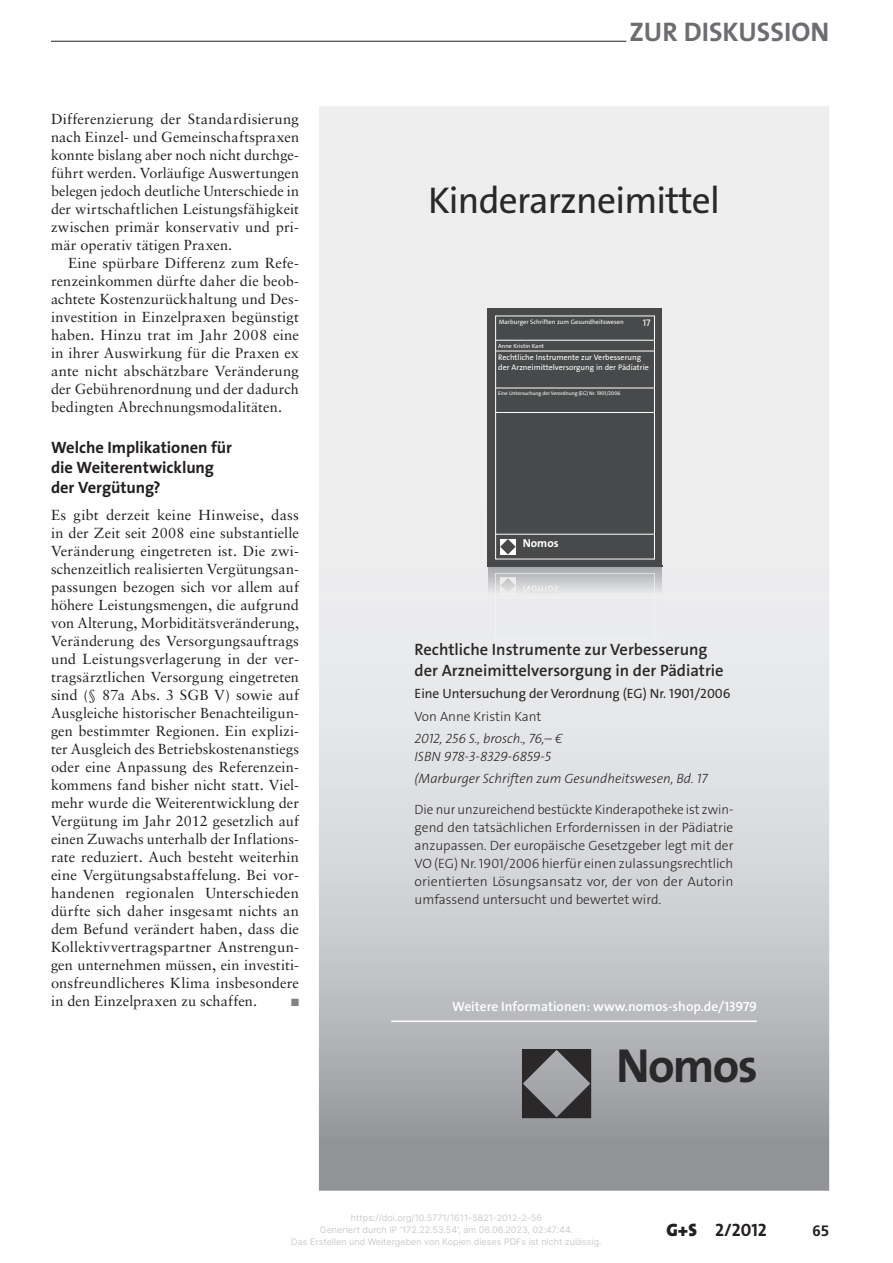
<style>
.page{position:relative;width:893px;height:1263px;background:#fff}
.page>*{position:absolute;margin:0;border:0;box-sizing:border-box;transform-origin:0 0}
.t1{font:700 48.15px "The Sans Os F";letter-spacing:-.035em;color:#2a2829}
.t2{font:37.5px "The Sans Os F";letter-spacing:-.02em;color:#2a2829}
.t3{font:27px "The Sans Bold Caps";color:#6c6d70}
.t4{font:700 18px "The Sans Nomos Zwei";color:#231f20}
.t5{font:600 16.5px/21px "The Sans Os F";color:#2a2829}
.t6{font:700 16.5px/19.8px "The Sans";letter-spacing:-.005em;color:#231f20}
.t7{font:700 15px "Frutiger LT";color:#231f20}
.t8{font:14.55px/18px "Sabon LT";letter-spacing:.005em;color:#231f20;text-align:justify}
.t9{font:300 13.5px/18px "The Sans Os F";color:#2a2829;text-align:justify}
.t10{font:italic 300 13.5px/18px "The Sans Os F";color:#2a2829}
.t11{font:13.5px "The Sans Os F";color:#2a2829}
.t12{font:600 13.5px "The Sans Os F";color:#fff}
.t13{font:700 11.7px "The Sans Os F";color:#fff}
.t14{font:10.5px "Zapf Dingbats";color:#808285}
.t15{font:9.6px "The Sans Os F";color:#fff}
.t16{font:9px/12px "Inter";color:#ccc;text-align:center}
.t17{font:8.1px/9.6px "The Sans Os F";color:#fff}
.t18{font:6.45px "The Sans Os F";color:#fff}
.t19{font:6px "The Sans Os F";color:#fff}
.t20{font:5.25px "The Sans Os F";color:#fff}
.s1{font-family:"The Sans";font-weight:900}
</style>
<div class="page">
<hr style="left:51px;top:41px;width:778px;height:1px;background:#231f20">
<hr style="left:626px;top:40px;width:203px;height:3px;background:#fff">
<svg style="left:319px;top:106px;width:510px;height:1085px;background:#d7d8da"></svg>
<hr style="left:391px;top:1020px;width:366px;height:2px;background:#fff">
<svg style="left:522px;top:1049px;width:69px;height:69px;background:#646466"></svg>
<div style="left:488px;top:308px;width:174px;height:258px;background:#48494a"></div>
<div style="left:495px;top:316px;width:160px;height:243px;border:1px solid #fff"></div>
<hr style="left:495px;top:340px;width:160px;height:1px;background:#fff">
<hr style="left:495px;top:351px;width:160px;height:1px;background:#fff">
<hr style="left:495px;top:388px;width:160px;height:1px;background:#fff">
<hr style="left:495px;top:412px;width:160px;height:1px;background:#fff">
<hr style="left:495px;top:534px;width:160px;height:1px;background:#fff">
<div style="left:500px;top:539px;width:16px;height:16px;background:#fff"></div>
<svg style="left:500px;top:539px;width:16px;height:15px"></svg>
<img style="left:488px;top:567px;width:174px;height:71px">
<hr style="left:488px;top:566px;width:174px;height:1px;background:#48494a">
<img style="left:495px;top:573px;width:160px;height:65px">
<img style="left:495px;top:598px;width:160px;height:1px">
<img style="left:523px;top:585px;width:35px;height:8px">
<img style="left:500px;top:577px;width:16px;height:1px">
<img style="left:500px;top:578px;width:16px;height:15px">
<h3 class="t3" style="left:630px;top:15px;width:201px">ZUR DISKUSSION</h3>
<p class="t8" style="left:51px;top:110px;width:250px">Differenzierung der Standardisierung nach Einzel- und Gemeinschaftspraxen konnte bislang aber noch nicht durchge&shy;führt werden. Vorläufige Auswertungen belegen jedoch deutliche Unterschiede in der wirtschaftlichen Leistungsfähigkeit zwischen primär konservativ und pri&shy;mär operativ tätigen Praxen.</p>
<p class="t8" style="left:51px;top:254px;width:250px;text-indent:17px">Eine spürbare Differenz zum Refe&shy;renzeinkommen dürfte daher die beob&shy;achtete Kostenzurückhaltung und Des&shy;investition in Einzelpraxen begünstigt haben. Hinzu trat im Jahr 2008 eine in ihrer Auswirkung für die Praxen ex ante nicht abschätzbare Veränderung der Gebührenordnung und der dadurch bedingten Abrechnungsmodalitäten.</p>
<p class="t6" style="left:51px;top:438px;width:183px">Welche Implikationen für die Weiterentwicklung der Vergütung?</p>
<p class="t8" style="left:51px;top:506px;width:250px">Es gibt derzeit keine Hinweise, dass in der Zeit seit 2008 eine substantielle Veränderung eingetreten ist. Die zwi&shy;schenzeitlich realisierten Vergütungsan&shy;passungen bezogen sich vor allem auf höhere Leistungsmengen, die aufgrund von Alterung, Morbiditätsveränderung, Veränderung des Versorgungsauftrags und Leistungsverlagerung in der ver&shy;tragsärztlichen Versorgung eingetreten sind (§ 87a Abs. 3 SGB V) sowie auf Ausgleiche historischer Benachteiligun&shy;gen bestimmter Regionen. Ein explizi&shy;ter Ausgleich des Betriebskostenanstiegs oder eine Anpassung des Referenzein&shy;kommens fand bisher nicht statt. Viel&shy;mehr wurde die Weiterentwicklung der Vergütung im Jahr 2012 gesetzlich auf einen Zuwachs unterhalb der Inflations&shy;rate reduziert. Auch besteht weiterhin eine Vergütungsabstaffelung. Bei vor&shy;handenen regionalen Unterschieden dürfte sich daher insgesamt nichts an dem Befund verändert haben, dass die Kollektivvertragspartner Anstrengun&shy;gen unternehmen müssen, ein investiti&shy;onsfreundlicheres Klima insbesondere in den Einzelpraxen zu schaffen.</p>
<h2 class="t2" style="left:428px;top:176px;width:293px">Kinderarzneimittel</h2>
<p class="t18" style="left:499px;top:318px;width:127px">Marburger Schriften zum Gesundheitswesen</p>
<p class="t17" style="left:498px;top:353px;width:152px">Rechtliche Instrumente zur Verbesserung der Arzneimittelversorgung in der Pädiatrie</p>
<p class="t15" style="left:643px;top:317px;width:9px">17</p>
<p class="t19" style="left:498px;top:342px;width:47px">Anne Kristin Kant</p>
<p class="t20" style="left:498px;top:390px;width:124px">Eine Untersuchung der Verordnung (EG) Nr. 1901/2006</p>
<p class="t13" style="left:523px;top:535px;width:37px">Nomos</p>
<p class="t5" style="left:415px;top:639px;width:311px">Rechtliche Instrumente zur Verbesserung der Arzneimittelversorgung in der Pädiatrie</p>
<p class="t11" style="left:415px;top:685px;width:318px">Eine Untersuchung der Verordnung (EG) Nr. 1901/2006</p>
<p class="t9" style="left:415px;top:707px;width:128px">Von Anne Kristin Kant</p>
<p class="t10" style="left:415px;top:730px;width:150px">2012, 256 S., brosch., 76,– €<br>ISBN 978-3-8329-6859-5</p>
<p class="t10" style="left:415px;top:770px;width:294px">(Marburger Schriften zum Gesundheitswesen, Bd. 17</p>
<p class="t9" style="left:415px;top:800px;width:321px">Die nur unzureichend bestückte Kinderapotheke ist zwin&shy;gend den tatsächlichen Erfordernissen in der Pädiatrie anzupassen. Der europäische Gesetzgeber legt mit der VO (EG) Nr. 1901/2006 hierfür einen zulassungsrechtlich orientierten Lösungsansatz vor, der von der Autorin umfassend untersucht und bewertet wird.</p>
<p class="t14" style="left:291px;top:998px;width:9px">■</p>
<p class="t12" style="left:452px;top:997px;width:307px">Weitere Informationen: www.nomos-shop.de/13979</p>
<h1 class="t1" style="left:616px;top:1034px;width:143px">Nomos</h1>
<p class="t16" style="left:291px;top:1212px;width:312px">https://doi.org/10.5771/1611-5821-2012-2-56<br>Generiert durch IP '172.22.53.54', am 06.06.2023, 02:47:44.<br>Das Erstellen und Weitergeben von Kopien dieses PDFs ist nicht zulässig.</p>
<p class="t4" style="left:666px;top:1215px;width:102px"><span class="s1">G+S</span> 2/2012</p>
<p class="t7" style="left:812px;top:1222px;width:18px">65</p>
</div>
